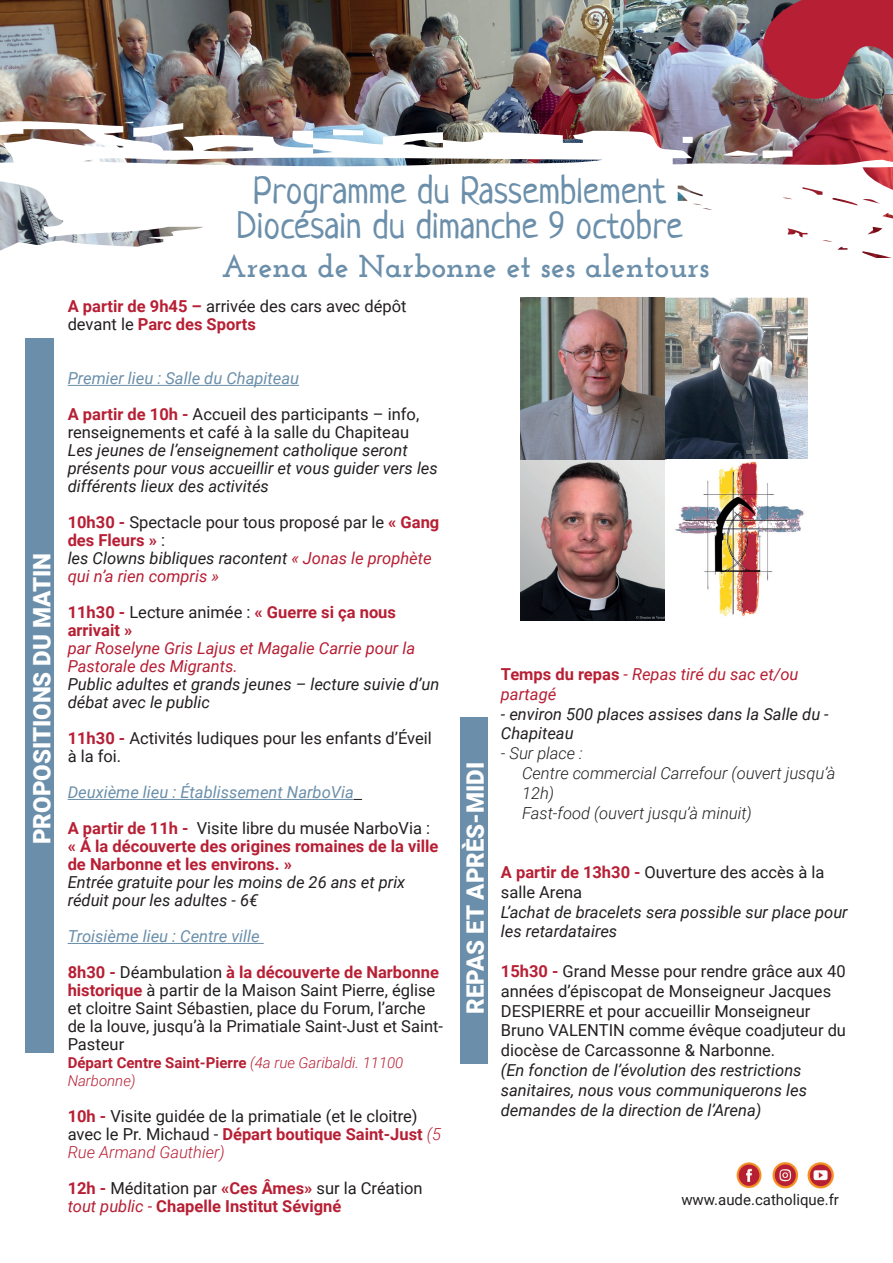
<style>
.page{position:relative;width:893px;height:1263px;background:#fff}
.page>*{position:absolute;margin:0;border:0;box-sizing:border-box;transform-origin:0 0}
.t1{font:37.5px/34.5px "Neucha";color:#6b8faa;text-align:center}
.t2{font:700 31.5px "Josefin Slab";color:#6b8faa}
.t3{font:900 24px "Roboto";color:#fff}
.t4{font:16.5px/18px "Roboto";color:#231f20}
.t5{font:italic 16.5px/18px "Roboto";color:#231f20}
.t6{font:700 16.5px/18px "Roboto";color:#b71f34}
.t7{font:italic 16.5px/18px "Roboto";color:#b71f34}
.t8{font:italic 16.5px/36px "Roboto";color:#6b8faa}
.t9{font:italic 300 16.5px/19.8px "Roboto";color:#231f20}
.t10{font:italic 300 15px/18px "Roboto";color:#b71f34}
.t11{font:15px "Roboto";color:#231f20}
.s1{font-weight:700;color:#b71f34}
.s2{font-weight:700;font-style:normal;color:#b71f34}
.s3{font-style:normal;color:#231f20}
.s4{font-weight:700;font-style:normal}
.s5{color:#231f20}
.s6{font-weight:400;color:#231f20}
.s7{font-weight:400;font-style:italic;color:#6b8faa}
.s8{font-weight:300;font-style:italic;color:#b71f34}
.s9{font-weight:400;font-style:italic}
</style>
<div class="page">
<img style="left:0;top:0;width:703px;height:118px">
<img style="left:0;top:118px;width:893px;height:140px">
<img style="left:703px;top:0;width:190px;height:144px">
<div style="left:26px;top:339px;width:28px;height:714px;background:#6b8faa"></div>
<hr style="left:68px;top:385px;width:231px;height:1px;background:#6b8faa">
<hr style="left:68px;top:799px;width:286px;height:1px;background:#6b8faa">
<hr style="left:68px;top:943px;width:196px;height:1px;background:#6b8faa">
<div style="left:460px;top:717px;width:28px;height:347px;background:#6b8faa"></div>
<img style="left:665px;top:298px;width:143px;height:161px">
<img style="left:520px;top:298px;width:145px;height:323px">
<img style="left:675px;top:462px;width:129px;height:154px">
<img style="left:736px;top:1162px;width:98px;height:27px">
<h3 class="t3" style="left:25px;top:844px;width:293px;rotate:-90deg">PROPOSITIONS DU MATIN</h3>
<h1 class="t1" style="left:237px;top:173px;width:447px">Programme du Rassemblement<br>Diocésain du dimanche 9 octobre</h1>
<h2 class="t2" style="left:222px;top:247px;width:489px">Arena de Narbonne et ses alentours</h2>
<p class="t4" style="left:68px;top:297px;width:340px"><span class="s1">A partir de 9h45 –</span> arrivée des cars avec dépôt devant le <span class="s1">Parc des Sports</span></p>
<p class="t8" style="left:68px;top:360px;width:353px">Premier lieu : Salle du Chapiteau<br><span class="s2">A partir de 10h -</span> <span class="s3">Accueil des participants – info,</span></p>
<p class="t4" style="left:68px;top:423px;width:343px">renseignements et café à la salle du Chapiteau</p>
<p class="t5" style="left:68px;top:441px;width:372px">Les jeunes de l’enseignement catholique seront présents pour vous accueillir et vous guider vers les différents lieux des activités</p>
<p class="t7" style="left:68px;top:513px;width:373px"><span class="s4">10h30 -</span> <span class="s3">Spectacle pour tous proposé par le</span> <span class="s4">« Gang des Fleurs »</span> <span class="s3">:<br></span><span class="s5">les Clowns bibliques racontent</span> « Jonas le prophète qui n’a rien compris »</p>
<p class="t6" style="left:68px;top:603px;width:330px">11h30 - <span class="s6">Lecture animée :</span> « Guerre si ça nous arrivait »</p>
<p class="t7" style="left:68px;top:639px;width:349px">par Roselyne Gris Lajus et Magalie Carrie pour la<br>Pastorale des Migrants.</p>
<p class="t5" style="left:68px;top:675px;width:373px">Public adultes et grands jeunes – lecture suivie d’un débat avec le public</p>
<p class="t4" style="left:68px;top:729px;width:366px"><span class="s1">11h30 -</span> Activités ludiques pour les enfants d’Éveil à la foi.</p>
<p class="t8" style="left:68px;top:774px;width:364px">Deuxième lieu : Établissement NarboVia<br><span class="s2">A partir de 11h -</span> <span class="s3">Visite libre du musée NarboVia :</span></p>
<p class="t6" style="left:68px;top:837px;width:372px">« Á la découverte des origines romaines de la ville de Narbonne et les environs. »</p>
<p class="t5" style="left:68px;top:873px;width:339px">Entrée gratuite pour les moins de 26 ans et prix réduit pour les adultes - 6€</p>
<p class="t6" style="left:68px;top:918px;width:373px;line-height:36px"><span class="s7">Troisième lieu : Centre ville<br></span>8h30 - <span class="s6">Déambulation</span> à la découverte de Narbonne</p>
<p class="t4" style="left:68px;top:981px;width:377px"><span class="s1">historique</span> à partir de la Maison Saint Pierre, église et cloitre Saint Sébastien, place du Forum, l’arche de la louve, jusqu’à la Primatiale Saint-Just et Saint-Pasteur</p>
<p class="t10" style="left:68px;top:1053px;width:337px"><span class="s4">Départ Centre Saint-Pierre</span> (4a rue Garibaldi. 11100<br>Narbonne)</p>
<p class="t4" style="left:68px;top:1107px;width:375px"><span class="s1">10h -</span> Visite guidée de la primatiale (et le cloitre) avec le Pr. Michaud - <span class="s1">Départ boutique Saint-Just</span> <span class="s8">(5<br>Rue Armand Gauthier)</span></p>
<p class="t6" style="left:68px;top:1179px;width:356px">12h - <span class="s6">Méditation par</span> «Ces Âmes» <span class="s6">sur la Création </span><span class="s9">tout public -</span> Chapelle Institut Sévigné</p>
<h3 class="t3" style="left:458px;top:1014px;width:253px;rotate:-90deg">REPAS ET APRÈS-MIDI</h3>
<p class="t7" style="left:501px;top:664px;width:299px;line-height:19.8px"><span class="s4">Temps du repas</span> - Repas tiré du sac et/ou partagé</p>
<p class="t5" style="left:501px;top:703px;width:329px;line-height:19.8px">- environ 500 places assises dans la Salle du -<br>Chapiteau</p>
<p class="t9" style="left:522px;top:743px;width:315px;text-indent:-21px">- Sur place :<br>Centre commercial Carrefour (ouvert jusqu’à<br>12h)<br>Fast-food (ouvert jusqu’à minuit)</p>
<p class="t4" style="left:501px;top:862px;width:325px;line-height:19.8px"><span class="s1">A partir de 13h30 -</span> Ouverture des accès à la salle Arena</p>
<p class="t5" style="left:501px;top:901px;width:348px;line-height:19.8px">L’achat de bracelets sera possible sur place pour les retardataires</p>
<p class="t4" style="left:501px;top:961px;width:347px;line-height:19.8px"><span class="s1">15h30 -</span> Grand Messe pour rendre grâce aux 40 années d’épiscopat de Monseigneur Jacques DESPIERRE et pour accueillir Monseigneur Bruno VALENTIN comme évêque coadjuteur du diocèse de Carcassonne &amp; Narbonne.</p>
<p class="t5" style="left:501px;top:1060px;width:308px;line-height:19.8px">(En fonction de l’évolution des restrictions sanitaires, nous vous communiquerons les demandes de la direction de l’Arena)</p>
<p class="t11" style="left:681px;top:1189px;width:159px">www.aude.catholique.fr</p>
</div>
